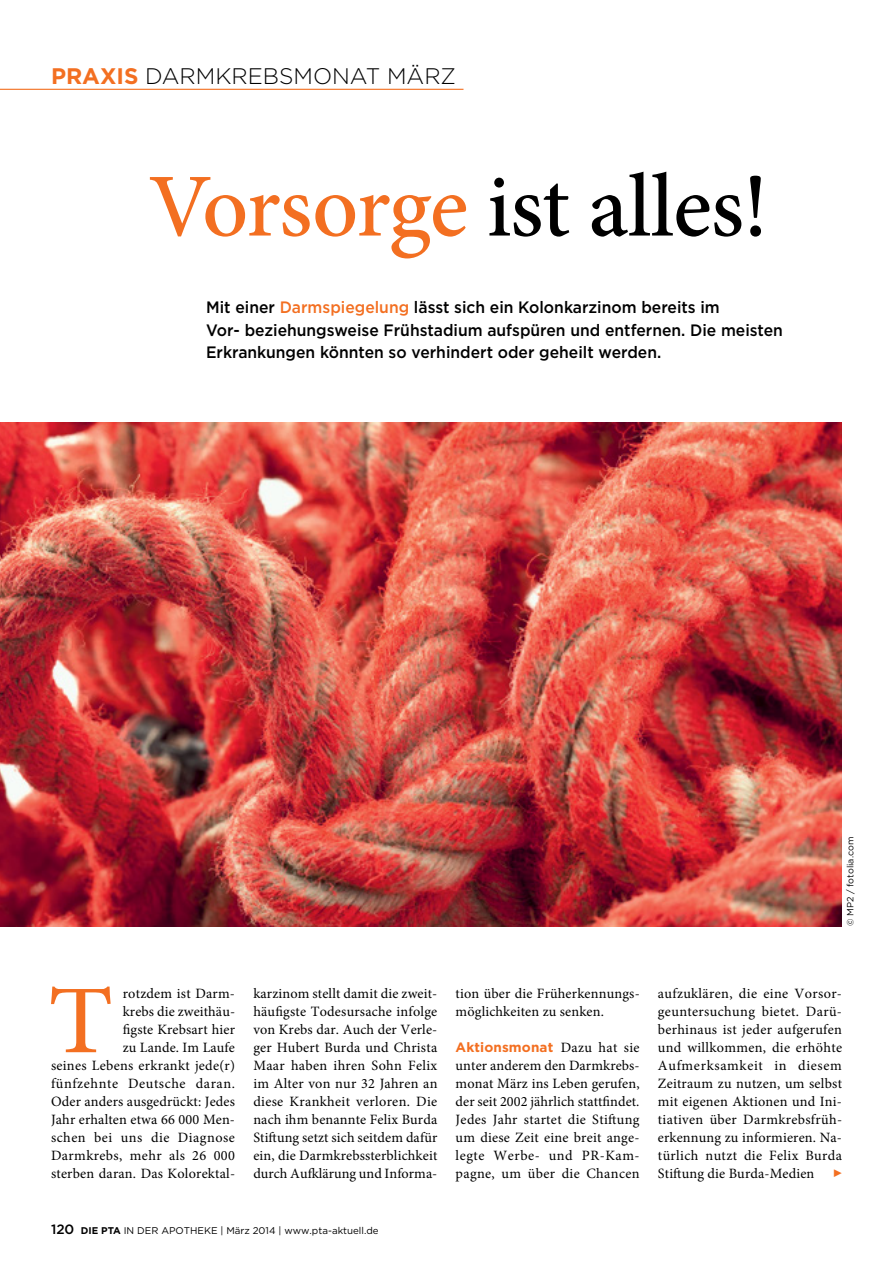
<style>
.page{position:relative;width:893px;height:1263px;background:#fff}
.page>*{position:absolute;margin:0;border:0;box-sizing:border-box;transform-origin:0 0}
.t1{font:97.2px "Minion Pro";color:#f36f21;scale:1.09 1}
.t2{font:500 90px "Minion Pro";letter-spacing:-.015em;color:#000}
.t3{font:300 22.5px "Gotham";color:#000}
.t4{font:500 16.5px/22.5px "Gotham";color:#000;scale:.95 1}
.t5{font:14.25px/18px "Minion Pro";letter-spacing:.01em;color:#000;text-align:justify}
.t6{font:700 13.5px "Gotham";letter-spacing:.01em;color:#f36f21}
.t7{font:9.75px "Gotham";color:#000}
.t8{font:9px "Gotham";color:#000}
.s1{font-weight:700;color:#f36f21}
.s2{color:#f36f21}
.s3{font-family:"Minion Pro";font-weight:400;font-size:14.25px;color:#000}
.s4{font-weight:500;font-size:13.5px}
.s5{font-weight:700}
</style>
<div class="page">
<img style="left:0;top:422px;width:842px;height:504px">
<hr style="left:0;top:89px;width:463px;height:1px;background:#f36f21">
<h3 class="t3" style="left:51px;top:62px;width:407px"><span class="s1">PRAXIS</span> DARMKREBSMONAT MÄRZ</h3>
<h2 class="t2" style="left:148px;top:146px;width:621px"><span class="s2">Vorsorge</span> ist alles!</h2>
<p class="t4" style="left:206px;top:296px;width:609px">Mit einer <span class="s2">Darmspiegelung</span> lässt sich ein Kolonkarzinom bereits im<br>Vor- beziehungsweise Frühstadium aufspüren und entfernen. Die meisten<br>Erkrankungen könnten so verhindert oder geheilt werden.</p>
<p class="t8" style="left:844px;top:926px;width:91px;rotate:-90deg">© MP2 / fotolia.com</p>
<h1 class="t1" style="left:48px;top:956px;width:61px">T</h1>
<p class="t5" style="left:51px;top:985px;width:186px;text-align:right">rotzdem ist Darm-<br>krebs die zweithäu-<br>figste Krebsart hier<br>zu Lande. Im Laufe<br>seines Lebens erkrankt jede(r) fünfzehnte Deutsche daran.<br>Oder anders ausgedrückt: Jedes<br>Jahr erhalten etwa 66 000 Men&shy;schen bei uns die Diagnose<br>Darmkrebs, mehr als 26 000 sterben daran. Das Kolorektal-</p>
<p class="t5" style="left:253px;top:985px;width:186px">karzinom stellt damit die zweit&shy;häufigste Todesursache infolge von Krebs dar. Auch der Verle&shy;ger Hubert Burda und Christa Maar haben ihren Sohn Felix im Alter von nur 32 Jahren an diese Krankheit verloren. Die nach ihm benannte Felix Burda Stiftung setzt sich seitdem dafür ein, die Darmkrebssterblichkeit durch Aufklärung und Informa-</p>
<p class="t5" style="left:456px;top:985px;width:186px">tion über die Früherkennungs&shy;möglichkeiten zu senken.</p>
<p class="t6" style="left:456px;top:1038px;width:185px">Aktionsmonat <span class="s3">Dazu hat sie</span></p>
<p class="t5" style="left:456px;top:1057px;width:186px">unter anderem den Darmkrebs&shy;monat März ins Leben gerufen, der seit 2002 jährlich stattfindet.<br>Jedes Jahr startet die Stiftung um diese Zeit eine breit ange&shy;legte Werbe- und PR-Kam&shy;pagne, um über die Chancen</p>
<p class="t7" style="left:51px;top:1224px;width:329px"><span class="s4">120</span> <span class="s5">DIE PTA</span> IN DER APOTHEKE | März 2014 | www.pta-aktuell.de</p>
<p class="t5" style="left:658px;top:985px;width:186px">aufzuklären, die eine Vorsor&shy;geuntersuchung bietet. Darü&shy;berhinaus ist jeder aufgerufen und willkommen, die erhöhte Aufmerksamkeit in diesem Zeitraum zu nutzen, um selbst mit eigenen Aktionen und Ini&shy;tiativen über Darmkrebsfrüh&shy;erkennung zu informieren. Na&shy;türlich nutzt die Felix Burda Stiftung die Burda-Medien</p>
</div>
